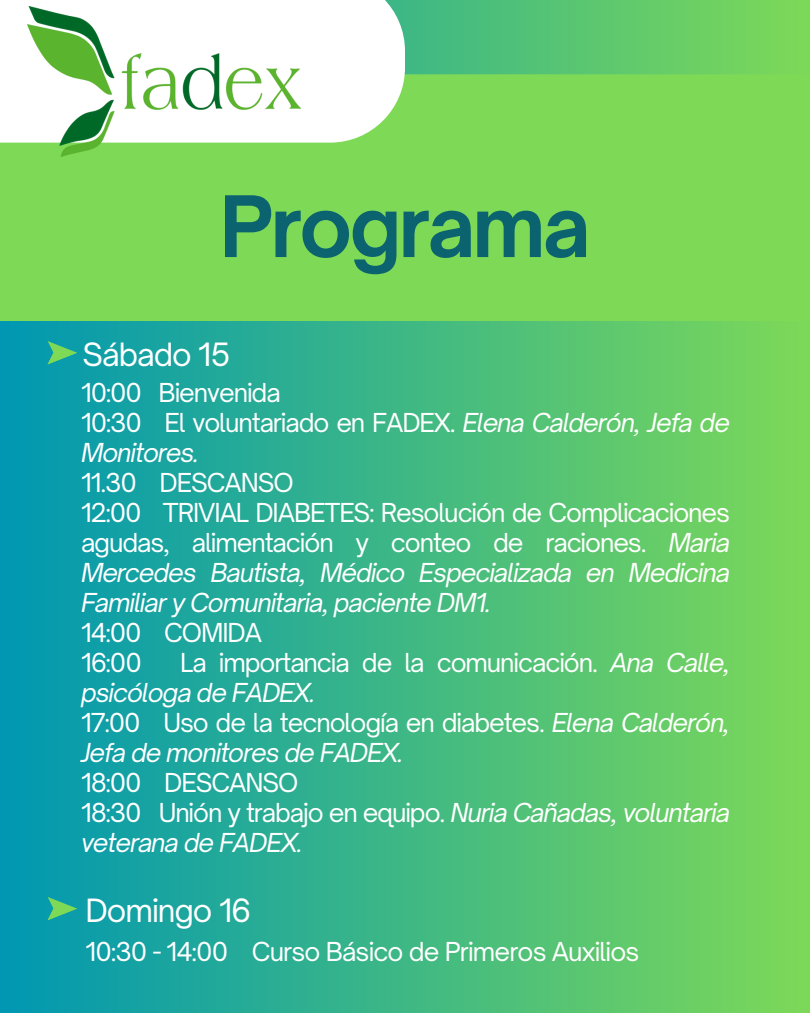
<style>
.page{position:relative;width:810px;height:1013px;background:#fff}
.page>*{position:absolute;margin:0;border:0;box-sizing:border-box;transform-origin:0 0}
.t1{font:700 80.9px "Open Sauce One";letter-spacing:-.035em;color:#0b636f}
.t2{font:30.7px "Open Sauce One";letter-spacing:-.035em;color:#fff}
.t3{font:25px/30px "Open Sauce One";letter-spacing:-.045em;color:#fff;text-align:justify}
.t4{font:italic 25px/30px "Open Sauce One";letter-spacing:-.045em;color:#fff}
.s1{font-style:normal}
.s2{font-style:italic}
</style>
<div class="page">
<div style="left:0;top:0;width:810px;height:1012px;background:linear-gradient(to right,#0097b2,#7dd858)"></div>
<div style="left:0;top:74px;width:810px;height:247px;background:#7ed957"></div>
<svg style="left:48px;top:341px;width:29px;height:23px"></svg>
<svg style="left:48px;top:896px;width:29px;height:24px"></svg>
<div style="left:0;top:0;width:405px;height:143px;background:#fff"></div>
<img style="left:28px;top:6px;width:273px;height:151px">
<p class="t1" style="left:219px;top:176px;width:372px">Programa</p>
<h1 class="t2" style="left:83px;top:335px;width:149px">Sábado 15</h1>
<h2 class="t3" style="left:81px;top:377px;width:201px">10:00 Bienvenida</h2>
<p class="t4" style="left:81px;top:407px;width:651px"><span class="s1">10:30 El voluntariado en FADEX.</span> Elena Calderón, Jefa de<br>Monitores.</p>
<p class="t3" style="left:81px;top:467px;width:214px">11.30 DESCANSO</p>
<p class="t3" style="left:81px;top:497px;width:651px">12:00 TRIVIAL DIABETES: Resolución de Complicaciones agudas, alimentación y conteo de raciones. <span class="s2">Maria Mercedes Bautista, Médico Especializada en Medicina Familiar y Comunitaria, paciente DM1.</span></p>
<p class="t3" style="left:81px;top:617px;width:183px">14:00 COMIDA</p>
<p class="t3" style="left:81px;top:647px;width:62px">16:00</p>
<p class="t3" style="left:81px;top:647px;width:651px;text-indent:99px">La importancia de la comunicación. <span class="s2">Ana Calle, psicóloga de FADEX.</span></p>
<p class="t4" style="left:81px;top:707px;width:651px"><span class="s1">17:00 Uso de la tecnología en diabetes.</span> Elena Calderón,<br>Jefa de monitores de FADEX.</p>
<p class="t3" style="left:81px;top:767px;width:219px">18:00 DESCANSO</p>
<p class="t4" style="left:81px;top:797px;width:651px"><span class="s1">18:30 Unión y trabajo en equipo.</span> Nuria Cañadas, voluntaria veterana de FADEX.</p>
<p class="t2" style="left:86px;top:891px;width:167px">Domingo 16</p>
<p class="t3" style="left:86px;top:936px;width:555px">10:30 - 14:00 Curso Básico de Primeros Auxilios</p>
</div>
